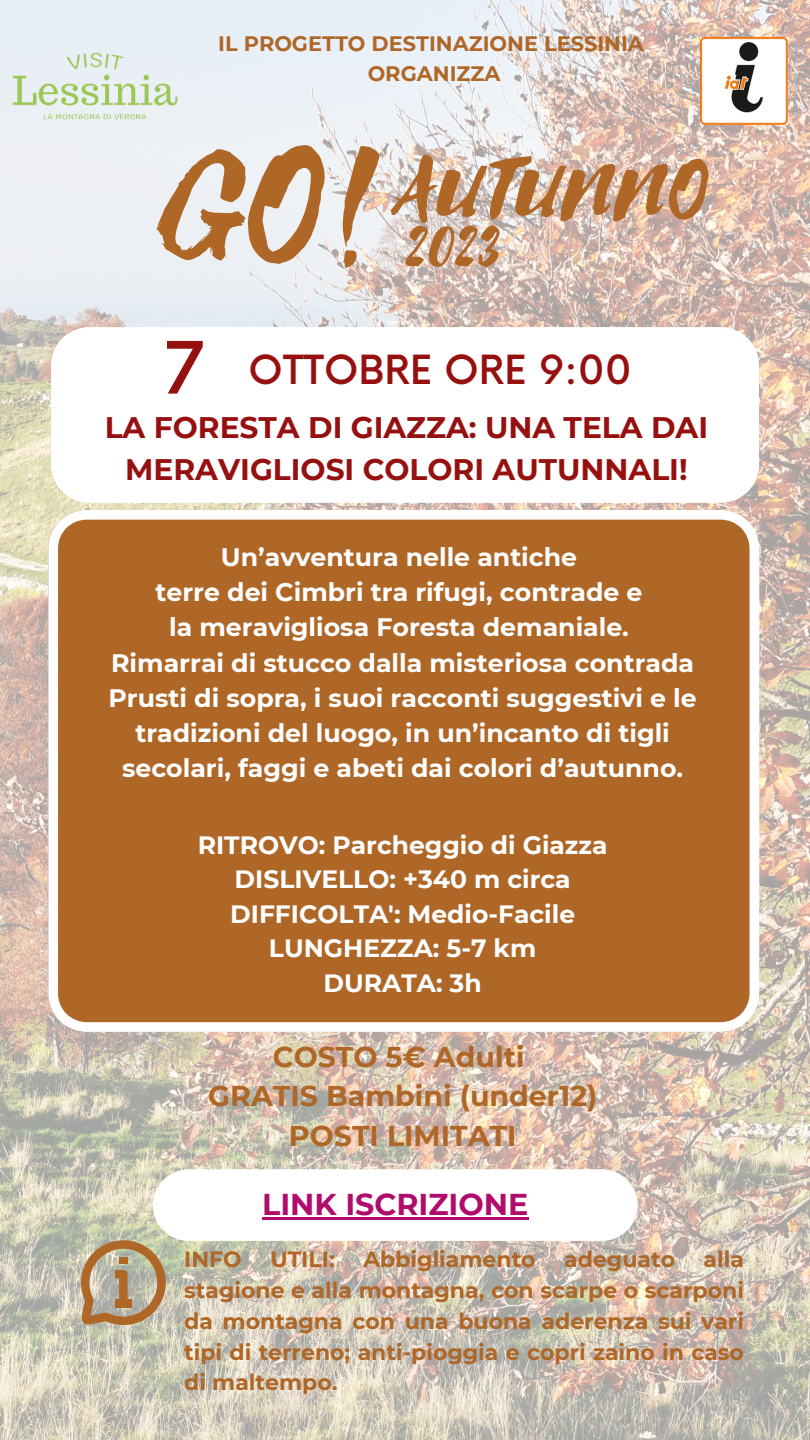
<style>
.page{position:relative;width:810px;height:1440px;background:#fff}
.page>*{position:absolute;margin:0;border:0;box-sizing:border-box;transform-origin:0 0}
.t1{font:175px "Selima";color:#af6728}
.t2{font:90px "Selima";color:#af6728}
.t3{font:73.1px "Selima";color:#af6728}
.t4{font:500 70.2px "Now";color:#961010}
.t5{font:500 39.2px "Now";color:#961010}
.t6{font:700 30.1px "Montserrat";color:#b00c6c}
.t7{font:700 29.7px/41.1px "Montserrat";color:#961010;text-align:center}
.t8{font:700 28.5px "Montserrat";color:#af6728}
.t9{font:700 25.2px/35.2px "Montserrat";color:#fff;text-align:center}
.t10{font:700 25px "Montserrat";color:#fff}
.t11{font:700 22px/30.8px "Montserrat";color:#af6728;text-align:justify}
.t12{font:700 20.9px "Montserrat";color:#af6728}
</style>
<div class="page">
<img style="left:0;top:0;width:810px;height:1440px">
<img style="left:3px;top:0;width:184px;height:178px">
<img style="left:701px;top:37px;width:87px;height:87px">
<div style="left:48px;top:510px;width:711px;height:522px;background:#af6728"></div>
<svg style="left:51px;top:327px;width:708px;height:176px"></svg>
<svg style="left:81px;top:1170px;width:557px;height:155px"></svg>
<hr style="left:262px;top:1217px;width:266px;height:3px;background:#b00c6c">
<p class="t12" style="left:218px;top:31px;width:427px">IL PROGETTO DESTINAZIONE LESSINIA</p>
<p class="t12" style="left:368px;top:60px;width:134px">ORGANIZZA</p>
<p class="t1" style="left:169px;top:111px;width:224px">GO!</p>
<p class="t2" style="left:396px;top:141px;width:318px">AUTUNNO</p>
<p class="t3" style="left:405px;top:206px;width:98px">2023</p>
<p class="t4" style="left:164px;top:330px;width:42px">7</p>
<p class="t5" style="left:249px;top:348px;width:385px">OTTOBRE ORE 9:00</p>
<p class="t7" style="left:105px;top:407px;width:605px">LA FORESTA DI GIAZZA: UNA TELA DAI<br>MERAVIGLIOSI COLORI AUTUNNALI!</p>
<p class="t9" style="left:221px;top:539px;width:358px">Un’avventura nelle antiche</p>
<p class="t9" style="left:156px;top:575px;width:489px">terre dei Cimbri tra rifugi, contrade e</p>
<p class="t9" style="left:169px;top:610px;width:461px">la meravigliosa Foresta demaniale.</p>
<p class="t9" style="left:109px;top:645px;width:590px">Rimarrai di stucco dalla misteriosa contrada Prusti di sopra, i suoi racconti suggestivi e le tradizioni del luogo, in un’incanto di tigli secolari, faggi e abeti dai colori d’autunno.</p>
<p class="t10" style="left:198px;top:829px;width:411px">RITROVO: Parcheggio di Giazza</p>
<p class="t10" style="left:235px;top:864px;width:338px">DISLIVELLO: +340 m circa</p>
<p class="t10" style="left:230px;top:898px;width:346px">DIFFICOLTA': Medio-Facile</p>
<p class="t10" style="left:269px;top:933px;width:269px">LUNGHEZZA: 5-7 km</p>
<p class="t10" style="left:324px;top:967px;width:160px">DURATA: 3h</p>
<p class="t8" style="left:273px;top:1039px;width:253px">COSTO 5€ Adulti</p>
<p class="t8" style="left:208px;top:1079px;width:391px">GRATIS Bambini (under12)</p>
<p class="t8" style="left:289px;top:1118px;width:229px">POSTI LIMITATI</p>
<p class="t6" style="left:262px;top:1186px;width:268px">LINK ISCRIZIONE</p>
<p class="t11" style="left:184px;top:1244px;width:59px">INFO</p>
<p class="t11" style="left:270px;top:1244px;width:66px">UTILI:</p>
<p class="t11" style="left:363px;top:1244px;width:174px">Abbigliamento</p>
<p class="t11" style="left:564px;top:1244px;width:112px">adeguato</p>
<p class="t11" style="left:184px;top:1244px;width:561px;text-indent:519px">alla stagione e alla montagna, con scarpe o scarponi da montagna con una buona aderenza sui vari tipi di terreno; anti-pioggia e copri zaino in caso di maltempo.</p>
</div>
